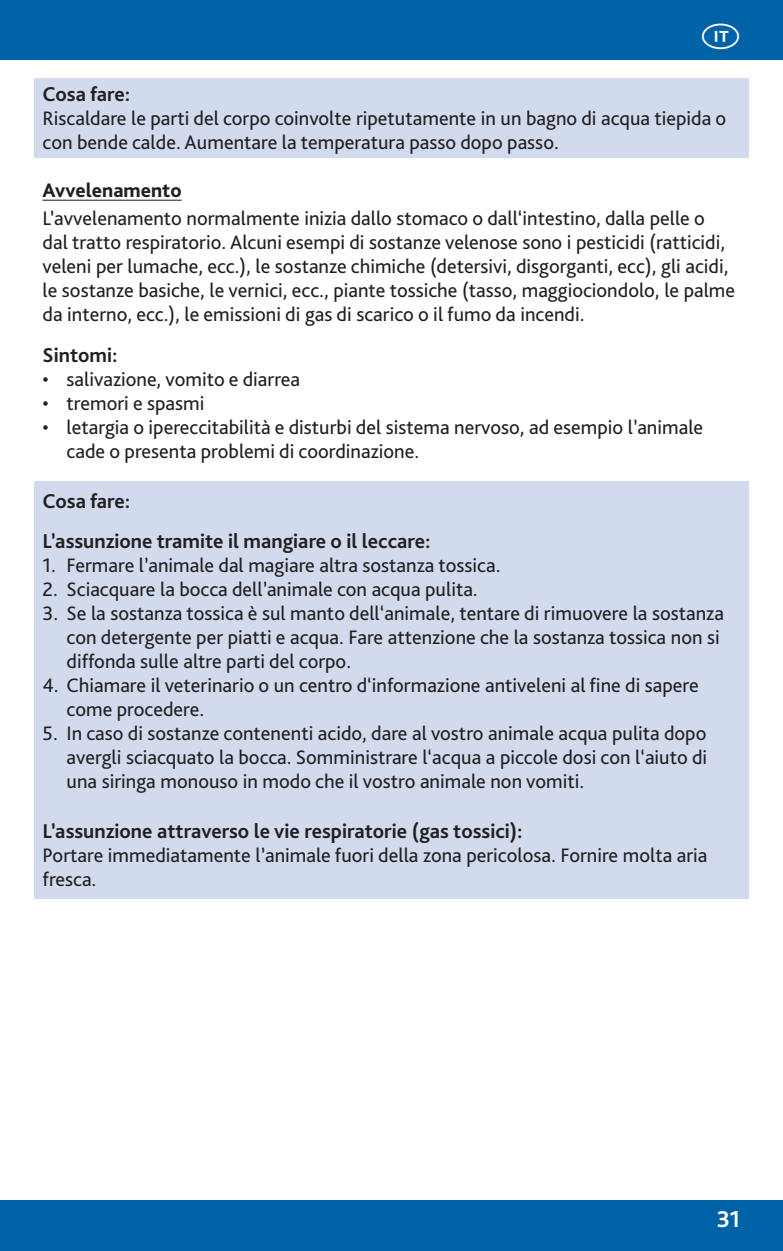
<style>
.page{position:relative;width:783px;height:1251px;background:#fff}
.page>*{position:absolute;margin:0;border:0;box-sizing:border-box;transform-origin:0 0}
.t1{font:30px "Natrix";color:#fff}
.t2{font:700 24px "Bliss Pro";color:#fff}
.t3{font:700 21px/40.5px "Bliss Pro";color:#231f20}
.t4{font:20.4px/24px "Bliss Pro";color:#231f20}
.t5{font:800 20.4px "Bliss Pro";color:#231f20}
</style>
<div class="page">
<div style="left:0;top:1199px;width:782px;height:51px;background:#0062a7"></div>
<div style="left:0;top:0;width:782px;height:60px;background:#0062a7"></div>
<div style="left:34px;top:78px;width:714px;height:80px;background:#d1dbed"></div>
<div style="left:34px;top:480px;width:714px;height:418px;background:#d1dbed"></div>
<hr style="left:43px;top:200px;width:139px;height:1px;background:#231f20">
<h1 class="t1" style="left:702px;top:19px;width:40px">I</h1>
<p class="t3" style="left:43px;top:73px;width:89px">Cosa fare:</p>
<p class="t4" style="left:43px;top:106px;width:685px">Riscaldare le parti del corpo coinvolte ripetutamente in un bagno di acqua tiepida o con bende calde. Aumentare la temperatura passo dopo passo.</p>
<p class="t5" style="left:43px;top:178px;width:141px">Avvelenamento</p>
<p class="t4" style="left:43px;top:206px;width:694px">L’avvelenamento normalmente inizia dallo stomaco o dall‘intestino, dalla pelle o dal tratto respiratorio. Alcuni esempi di sostanze velenose sono i pesticidi (ratticidi, veleni per lumache, ecc.), le sostanze chimiche (detersivi, disgorganti, ecc), gli acidi, le sostanze basiche, le vernici, ecc., piante tossiche (tasso, maggiociondolo, le palme da interno, ecc.), le emissioni di gas di scarico o il fumo da incendi.</p>
<p class="t3" style="left:43px;top:334px;width:76px">Sintomi:</p>
<p class="t4" style="left:43px;top:366px;width:259px">• salivazione, vomito e diarrea</p>
<p class="t4" style="left:43px;top:390px;width:163px">• tremori e spasmi</p>
<p class="t4" style="left:67px;top:414px;width:638px;text-indent:-24px">• letargia o ipereccitabilità e disturbi del sistema nervoso, ad esempio l’animale cade o presenta problemi di coordinazione.</p>
<p class="t3" style="left:43px;top:480px;width:389px">Cosa fare:<br>L’assunzione tramite il mangiare o il leccare:</p>
<p class="t4" style="left:43px;top:552px;width:459px">1. Fermare l’animale dal magiare altra sostanza tossica.</p>
<p class="t4" style="left:43px;top:576px;width:436px">2. Sciacquare la bocca dell’animale con acqua pulita.</p>
<p class="t4" style="left:67px;top:600px;width:658px;text-indent:-24px">3. Se la sostanza tossica è sul manto dell‘animale, tentare di rimuovere la sostanza con detergente per piatti e acqua. Fare attenzione che la sostanza tossica non si diffonda sulle altre parti del corpo.</p>
<p class="t4" style="left:67px;top:672px;width:633px;text-indent:-24px">4. Chiamare il veterinario o un centro d‘informazione antiveleni al fine di sapere come procedere.</p>
<p class="t4" style="left:67px;top:720px;width:642px;text-align:justify;text-indent:-24px">5. In caso di sostanze contenenti acido, dare al vostro animale acqua pulita dopo avergli sciacquato la bocca. Somministrare l‘acqua a piccole dosi con l‘aiuto di una siringa monouso in modo che il vostro animale non vomiti.</p>
<p class="t3" style="left:43px;top:810px;width:481px">L’assunzione attraverso le vie respiratorie (gas tossici):</p>
<p class="t4" style="left:43px;top:842px;width:666px">Portare immediatamente l’animale fuori della zona pericolosa. Fornire molta aria fresca.</p>
<p class="t2" style="left:716px;top:1203px;width:25px">31</p>
</div>
